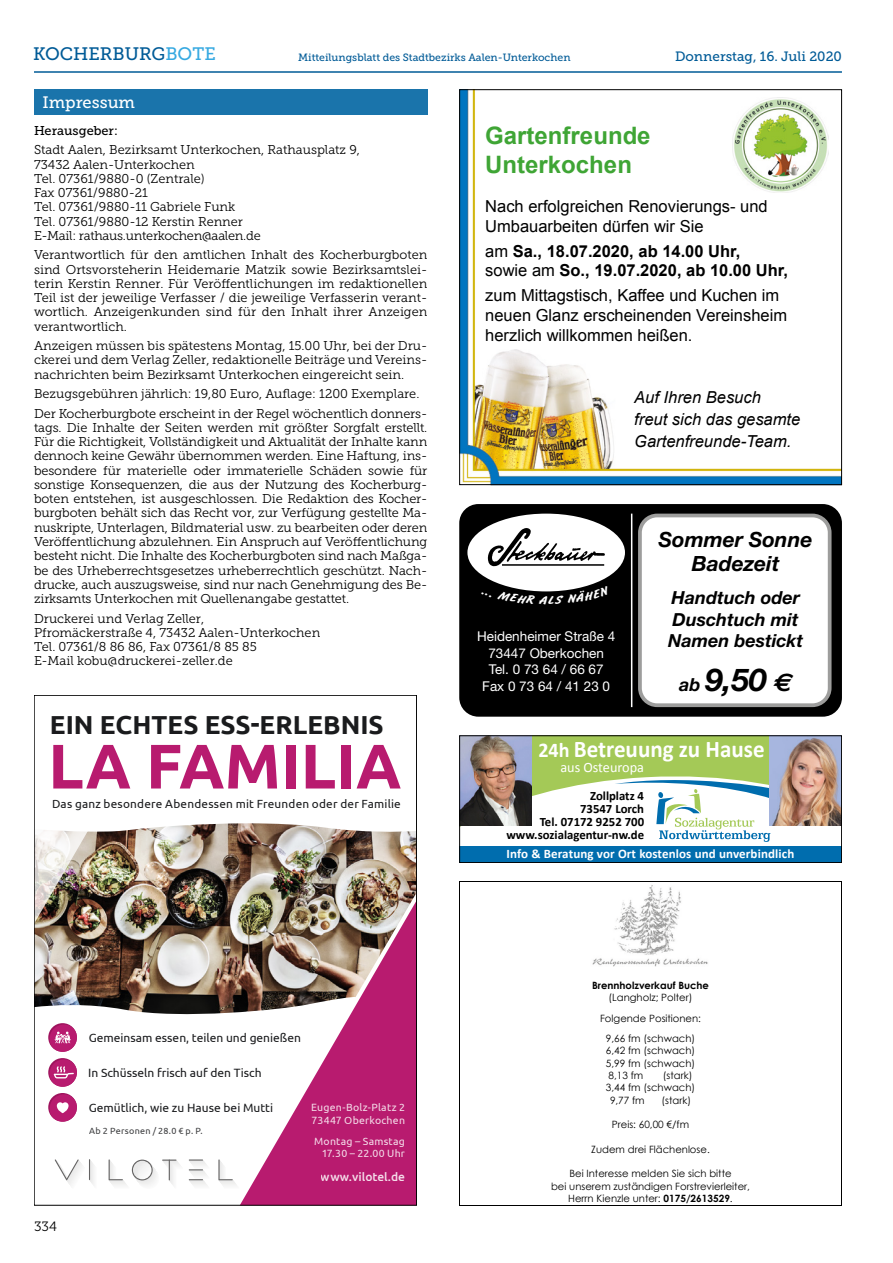
<style>
.page{position:relative;width:893px;height:1263px;background:#fff}
.page>*{position:absolute;margin:0;border:0;box-sizing:border-box;transform-origin:0 0}
.t1{font:700 62.85px "Ubuntu";color:#b81b6f}
.t2{font:italic 700 31.5px "Helvetica Neue";color:#000}
.t3{font:700 25.95px "Ubuntu";color:#1a1b1d}
.t4{font:700 24px/28.8px "Arial";color:#3fa535}
.t5{font:700 24px "Calibri";color:#fff;scale:.96 1}
.t6{font:italic 700 21px/23.4px "Helvetica Neue";color:#000;text-align:center}
.t7{font:italic 700 18px/21.6px "Helvetica Neue";color:#000}
.t8{font:18px "Museo Slab 500";color:#005b97}
.t9{font:16.5px/19.8px "Arial";color:#000}
.t10{font:700 16.5px/19.8px "Arial";color:#000}
.t11{font:italic 16.5px/21.6px "Arial";color:#000}
.t12{font:16.5px "Museo Slab 500";color:#fff}
.t13{font:14.25px "Calibri";color:#fff}
.t14{font:13.5px/16.5px "Helvetica Neue";color:#fff;text-align:center}
.t15{font:13.5px "Museo Slab 500";color:#005b97}
.t16{font:13.5px "Museo Slab 300";color:#000}
.t17{font:700 13.05px "Calibri";letter-spacing:.01em;color:#fff}
.t18{font:12.75px/14.2px "Museo Slab 300";color:#000}
.t19{font:700 12.75px/13.2px "Calibri";color:#000;text-align:right}
.t20{font:12.75px "Museo Slab 500";color:#000}
.t21{font:12px "Ubuntu";color:#1a1b1d}
.t22{font:500 12px "Ubuntu";color:#fff}
.t23{font:11.85px "Ubuntu";letter-spacing:.015em;color:#1a1b1d}
.t24{font:10.5px/12.6px "Ubuntu";letter-spacing:.025em;color:#fff}
.t25{font:10.5px "Museo Slab 500";color:#005b97}
.t26{font:10.05px/12.3px "Century Gothic";color:#000;text-align:center}
.t27{font:700 10.05px "Century Gothic";color:#000}
.t28{font:9px "Ubuntu";letter-spacing:.03em;color:#1a1b1d}
.s1{color:#36a9e1}
.s2{font-weight:400}
.s3{font-size:18px}
.s4{font-family:"Euro Sans";font-size:25.5px}
.s5{font-size:21px}
.s6{font-weight:700}
</style>
<div class="page">
<hr style="left:34px;top:71px;width:808px;height:2px;background:#005b97">
<hr style="left:460px;top:882px;width:381px;height:1px;background:#000">
<hr style="left:459px;top:882px;width:1px;height:84px;background:#000">
<hr style="left:841px;top:882px;width:1px;height:84px;background:#000">
<hr style="left:460px;top:1205px;width:381px;height:1px;background:#000">
<svg style="left:459px;top:966px;width:1px;height:240px"></svg>
<svg style="left:841px;top:966px;width:1px;height:240px"></svg>
<img style="left:592px;top:885px;width:116px;height:81px">
<img style="left:36px;top:823px;width:379px;height:192px">
<img style="left:36px;top:823px;width:56px;height:129px">
<svg style="left:48px;top:1093px;width:29px;height:29px"></svg>
<svg style="left:48px;top:1058px;width:29px;height:29px"></svg>
<svg style="left:48px;top:1023px;width:29px;height:29px"></svg>
<svg style="left:240px;top:900px;width:175px;height:303px;fill:#b81b6f"></svg>
<svg style="left:55px;top:1159px;width:39px;height:26px"></svg>
<svg style="left:189px;top:1159px;width:18px;height:26px"></svg>
<svg style="left:218px;top:1159px;width:18px;height:26px"></svg>
<svg style="left:109px;top:1159px;width:71px;height:26px"></svg>
<svg style="left:50px;top:1059px;width:27px;height:28px"></svg>
<svg style="left:50px;top:1094px;width:27px;height:28px"></svg>
<svg style="left:50px;top:1024px;width:27px;height:28px"></svg>
<div style="left:459px;top:846px;width:383px;height:16px;background:#006dae"></div>
<img style="left:461px;top:737px;width:379px;height:105px">
<div style="left:459px;top:735px;width:383px;height:128px;border:1px solid #000"></div>
<div style="left:459px;top:504px;width:383px;height:213px;background:#000;border-radius:19px"></div>
<div style="left:640px;top:515px;width:190px;height:190px;background:#fff;border-radius:17px"></div>
<div style="left:638px;top:514px;width:193px;height:193px;border:4px solid #9d9d9c;border-radius:17px"></div>
<hr style="left:631px;top:514px;width:1px;height:193px;background:#fff">
<div style="left:467px;top:514px;width:158px;height:77px;background:#fff;border-radius:50%"></div>
<img style="left:486px;top:525px;width:121px;height:42px">
<div style="left:34px;top:89px;width:393px;height:26px;background:#1a74ab"></div>
<img style="left:459px;top:89px;width:383px;height:396px">
<img style="left:732px;top:97px;width:96px;height:96px">
<svg style="left:503px;top:585px;width:87px;height:7px"></svg>
<h3 class="t8" style="left:33px;top:44px;width:184px">KOCHERBURG<span class="s1">BOTE</span></h3>
<p class="t25" style="left:298px;top:51px;width:274px">Mitteilungsblatt des Stadtbezirks Aalen-Unterkochen</p>
<p class="t15" style="left:675px;top:49px;width:168px">Donnerstag, 16. Juli 2020</p>
<p class="t12" style="left:43px;top:93px;width:94px">Impressum</p>
<p class="t20" style="left:34px;top:123px;width:85px">Herausgeber:</p>
<p class="t18" style="left:34px;top:143px;width:327px">Stadt Aalen, Bezirksamt Unterkochen, Rathausplatz 9, 73432 Aalen-Unterkochen<br>Tel. 07361/9880-0 (Zentrale)<br>Fax 07361/9880-21<br>Tel. 07361/9880-11 Gabriele Funk<br>Tel. 07361/9880-12 Kerstin Renner<br>E-Mail: rathaus.unterkochen@aalen.de</p>
<p class="t18" style="left:34px;top:248px;width:395px;text-align:justify">Verantwortlich für den amtlichen Inhalt des Kocherburgboten sind Ortsvorsteherin Heidemarie Matzik sowie Bezirksamtslei&shy;terin Kerstin Renner. Für Veröffentlichungen im redaktionellen Teil ist der jeweilige Verfasser / die jeweilige Verfasserin verant&shy;wortlich. Anzeigenkunden sind für den Inhalt ihrer Anzeigen verantwortlich.</p>
<p class="t18" style="left:34px;top:339px;width:395px;text-align:justify">Anzeigen müssen bis spätestens Montag, 15.00 Uhr, bei der Dru&shy;ckerei und dem Verlag Zeller, redaktionelle Beiträge und Vereins&shy;nachrichten beim Bezirksamt Unterkochen eingereicht sein.</p>
<p class="t18" style="left:34px;top:384px;width:395px;line-height:19.5px">Bezugsgebühren jährlich: 19,80 Euro, Auflage: 1200 Exemplare.<br>Der Kocherburgbote erscheint in der Regel wöchentlich donners-</p>
<p class="t18" style="left:34px;top:420px;width:395px;text-align:justify">tags. Die Inhalte der Seiten werden mit größter Sorgfalt erstellt.<br>Für die Richtigkeit, Vollständigkeit und Aktualität der Inhalte kann dennoch keine Gewähr übernommen werden. Eine Haftung, ins&shy;besondere für materielle oder immaterielle Schäden sowie für sonstige Konsequenzen, die aus der Nutzung des Kocherburg&shy;boten entstehen, ist ausgeschlossen. Die Redaktion des Kocher&shy;burgboten behält sich das Recht vor, zur Verfügung gestellte Ma&shy;nuskripte, Unterlagen, Bildmaterial usw. zu bearbeiten oder deren Veröffentlichung abzulehnen. Ein Anspruch auf Veröffentlichung besteht nicht. Die Inhalte des Kocherburgboten sind nach Maßga&shy;be des Urheberrechtsgesetzes urheberrechtlich geschützt. Nach&shy;drucke, auch auszugsweise, sind nur nach Genehmigung des Be&shy;zirksamts Unterkochen mit Quellenangabe gestattet.</p>
<p class="t18" style="left:34px;top:611px;width:288px">Druckerei und Verlag Zeller,<br>Pfromäckerstraße 4, 73432 Aalen-Unterkochen Tel. 07361/8 86 86, Fax 07361/8 85 85<br>E-Mail kobu@druckerei-zeller.de</p>
<h3 class="t3" style="left:50px;top:709px;width:335px">EIN ECHTES ESS-ERLEBNIS</h3>
<h1 class="t1" style="left:48px;top:728px;width:354px">LA FAMILIA</h1>
<p class="t23" style="left:52px;top:796px;width:350px">Das ganz besondere Abendessen mit Freunden oder der Familie</p>
<p class="t21" style="left:89px;top:1030px;width:214px">Gemeinsam essen, teilen und genießen</p>
<p class="t21" style="left:88px;top:1065px;width:175px">In Schüsseln frisch auf den Tisch</p>
<p class="t21" style="left:89px;top:1100px;width:186px">Gemütlich, wie zu Hause bei Mutti</p>
<p class="t28" style="left:89px;top:1125px;width:115px">Ab 2 Personen / 28.0 € p. P.</p>
<p class="t16" style="left:34px;top:1218px;width:25px">334</p>
<p class="t24" style="left:311px;top:1101px;width:95px">Eugen-Bolz-Platz 2<br>73447 Oberkochen</p>
<p class="t24" style="left:314px;top:1134px;width:92px;text-align:right">Montag – Samstag<br>17.30 – 22.00 Uhr</p>
<p class="t22" style="left:321px;top:1169px;width:86px">www.vilotel.de</p>
<h3 class="t4" style="left:485px;top:122px;width:167px">Gartenfreunde<br>Unterkochen</h3>
<p class="t9" style="left:485px;top:196px;width:284px">Nach erfolgreichen Renovierungs- und<br>Umbauarbeiten dürfen wir Sie</p>
<p class="t10" style="left:485px;top:241px;width:304px"><span class="s2">am</span> Sa., 18.07.2020, ab 14.00 Uhr,<br><span class="s2">sowie am</span> So., 19.07.2020, ab 10.00 Uhr,</p>
<p class="t9" style="left:485px;top:286px;width:303px">zum Mittagstisch, Kaffee und Kuchen im neuen Glanz erscheinenden Vereinsheim herzlich willkommen heißen.</p>
<p class="t11" style="left:634px;top:387px;width:167px">Auf Ihren Besuch<br>freut sich das gesamte<br>Gartenfreunde-Team.</p>
<p class="t14" style="left:477px;top:628px;width:140px">Heidenheimer Straße 4<br>73447 Oberkochen<br>Tel. 0 73 64 / 66 67<br>Fax 0 73 64 / 41 23 0</p>
<h3 class="t6" style="left:659px;top:528px;width:155px">Sommer Sonne<br>Badezeit</h3>
<h3 class="t7" style="left:668px;top:587px;width:136px">Handtuch oder<br>Duschtuch mit<br>Namen bestickt</h3>
<h2 class="t2" style="left:679px;top:660px;width:115px"><span class="s3">ab</span> 9,50 <span class="s4">3</span></h2>
<h3 class="t5" style="left:538px;top:732px;width:237px"><span class="s5">24h</span> Betreuung zu Hause</h3>
<p class="t13" style="left:560px;top:758px;width:85px">aus Osteuropa</p>
<p class="t19" style="left:506px;top:788px;width:139px">Zollplatz 4<br>73547 Lorch<br>Tel. 07172 9252 700 www.sozialagentur-nw.de</p>
<p class="t17" style="left:507px;top:844px;width:289px">Info &amp; Beratung vor Ort kostenlos und unverbindlich</p>
<p class="t27" style="left:592px;top:977px;width:119px">Brennholzverkauf Buche</p>
<p class="t26" style="left:600px;top:987px;width:102px;line-height:20.5px">(Langholz; Polter)<br>Folgende Positionen:<br>9,66 fm (schwach)</p>
<p class="t26" style="left:606px;top:1044px;width:91px;text-align:justify">6,42 fm (schwach)<br>5,99 fm (schwach)<br>8,13 fm</p>
<p class="t26" style="left:663px;top:1069px;width:31px">(stark)</p>
<p class="t26" style="left:606px;top:1081px;width:91px">3,44 fm (schwach)</p>
<p class="t26" style="left:610px;top:1094px;width:36px">9,77 fm</p>
<p class="t26" style="left:661px;top:1094px;width:31px">(stark)</p>
<p class="t26" style="left:612px;top:1118px;width:79px">Preis: 60,00 €/fm</p>
<p class="t26" style="left:591px;top:1143px;width:120px">Zudem drei Flächenlose.</p>
<p class="t26" style="left:551px;top:1167px;width:200px">Bei Interesse melden Sie sich bitte<br>bei unserem zuständigen Forstrevierleiter,<br>Herrn Kienzle unter: <span class="s6">0175/2613529</span>.</p>
</div>
